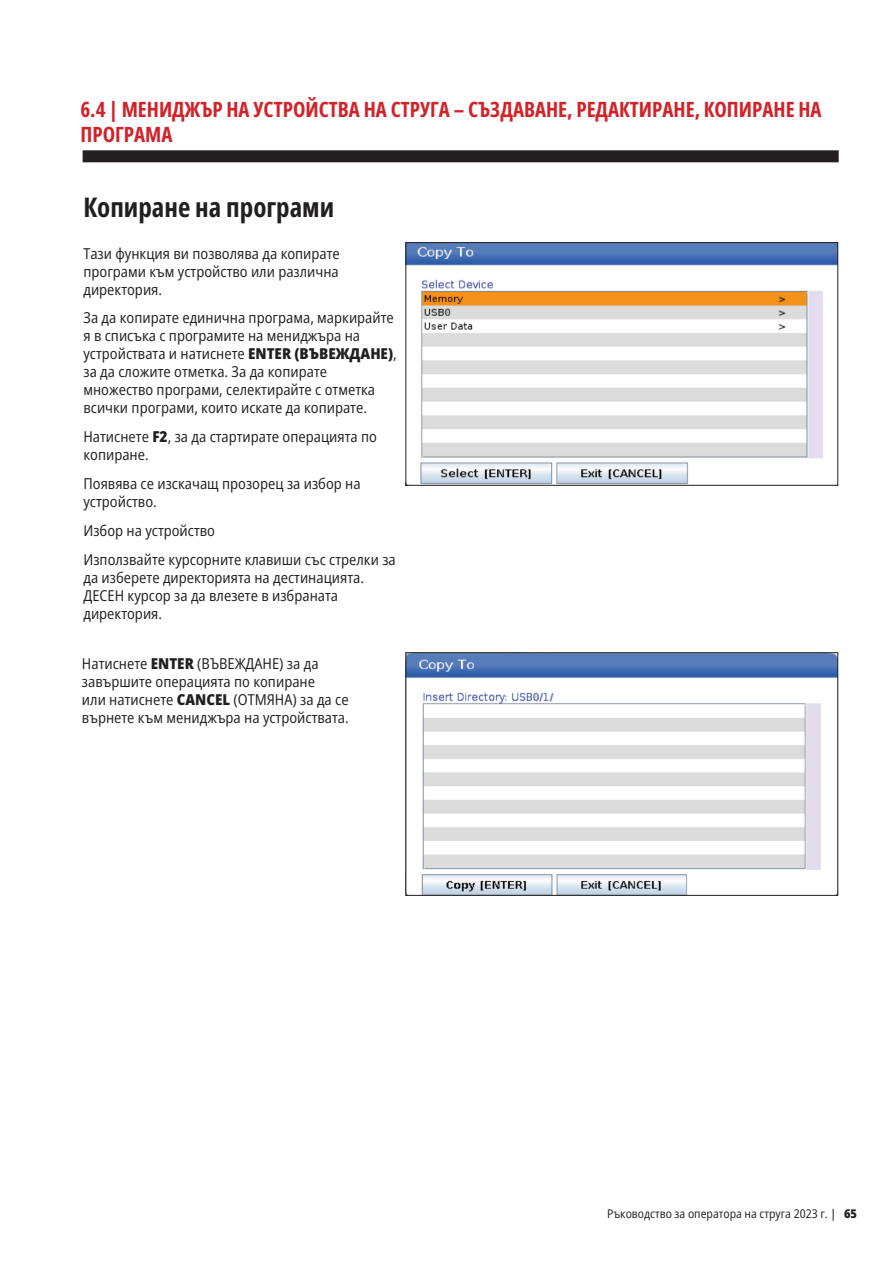
<style>
.page{position:relative;width:893px;height:1263px;background:#fff}
.page>*{position:absolute;margin:0;border:0;box-sizing:border-box;transform-origin:0 0}
.t1{font:700 27px "Open Sans Condensed";color:#231f20}
.t2{font:700 21px/25.2px "Open Sans Condensed";color:#d1232a}
.t3{font:semi-condensed 15px/18px "Open Sans";color:#231f20}
.t4{font:semi-condensed 12px "Open Sans";color:#231f20}
.s1{font-weight:800}
.s2{font-weight:500}
</style>
<div class="page">
<div style="left:83px;top:150px;width:756px;height:12px;background:#231f20"></div>
<img style="left:408px;top:244px;width:428px;height:239px">
<div style="left:406px;top:242px;width:432px;height:243px;border:1px solid #231f20"></div>
<img style="left:408px;top:654px;width:428px;height:239px">
<div style="left:406px;top:652px;width:432px;height:243px;border:1px solid #231f20"></div>
<p class="t2" style="left:80px;top:96px;width:743px">6.4 | МЕНИДЖЪР НА УСТРОЙСТВА НА СТРУГА – СЪЗДАВАНЕ, РЕДАКТИРАНЕ, КОПИРАНЕ НА<br>ПРОГРАМА</p>
<p class="t1" style="left:83px;top:188px;width:252px">Копиране на програми</p>
<p class="t3" style="left:83px;top:244px;width:258px;text-align:justify">Тази функция ви позволява да копирате програми към устройство или различна директория.</p>
<p class="t3" style="left:83px;top:308px;width:315px">За да копирате единична програма, маркирайте я в списъка с програмите на мениджъра на устройствата и натиснете <span class="s1">ENTER (ВЪВЕЖДАНЕ)</span>, за да сложите отметка. За да копирате множество програми, селектирайте с отметка всички програми, които искате да копирате.</p>
<p class="t3" style="left:83px;top:427px;width:295px">Натиснете <span class="s1">F2</span>, за да стартирате операцията по копиране.</p>
<p class="t3" style="left:83px;top:474px;width:279px">Появява се изскачащ прозорец за избор на устройство.</p>
<p class="t3" style="left:83px;top:521px;width:133px">Избор на устройство</p>
<p class="t3" style="left:83px;top:550px;width:314px">Използвайте курсорните клавиши със стрелки за да изберете директорията на дестинацията.<br>ДЕСЕН курсор за да влезете в избраната директория.</p>
<p class="t3" style="left:82px;top:654px;width:268px">Натиснете <span class="s1">ENTER</span> (ВЪВЕЖДАНЕ) за да завършите операцията по копиране<br>или натиснете <span class="s1">CANCEL</span> (ОТМЯНА) за да се върнете към мениджъра на устройствата.</p>
<p class="t4" style="left:607px;top:1205px;width:251px">Ръководство за оператора на струга 2023 г. <span class="s2">|</span> <span class="s1">65</span></p>
</div>
